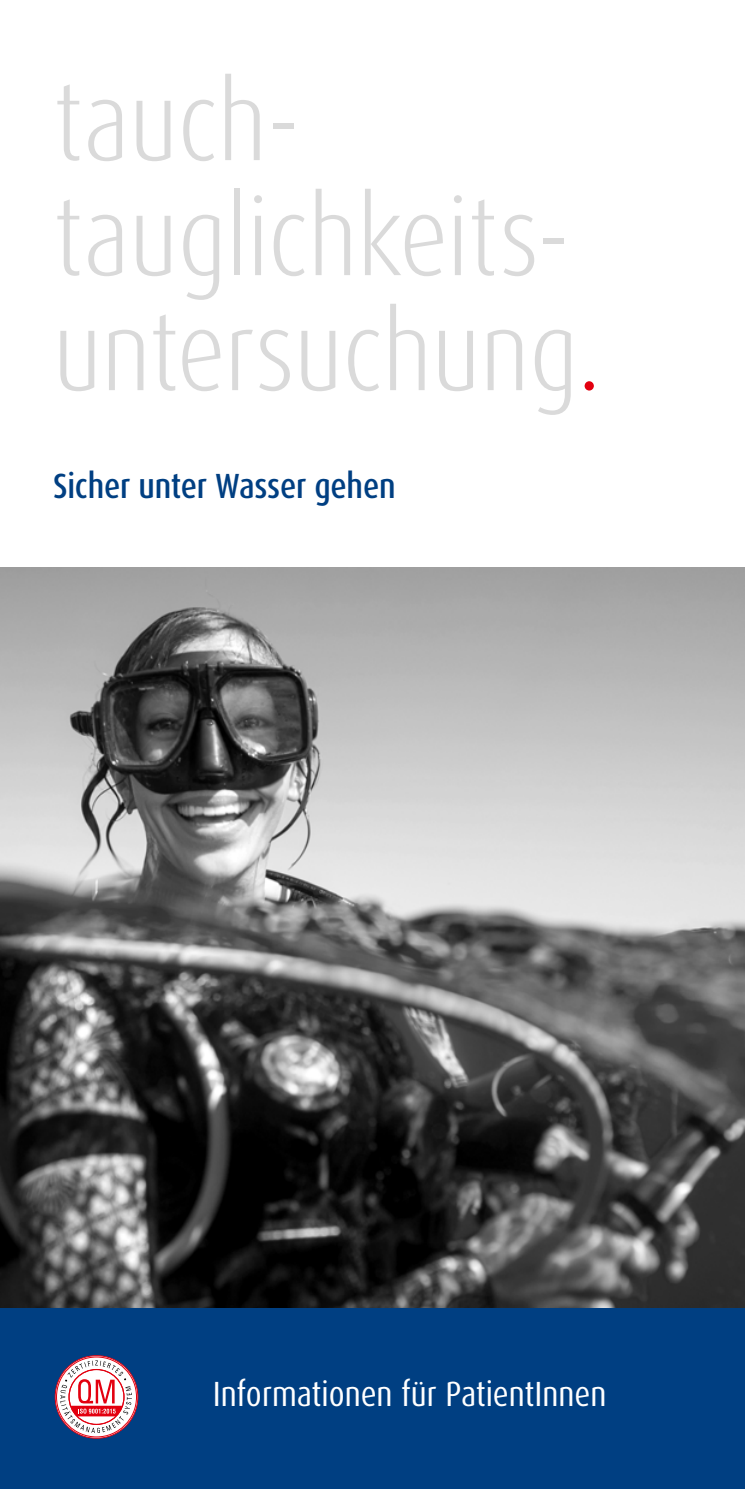
<style>
.page{position:relative;width:745px;height:1489px;background:#fff}
.page>*{position:absolute;margin:0;border:0;box-sizing:border-box;transform-origin:0 0}
.t1{font:300 condensed 110px/115px "Dax OT";color:#dadada}
.t2{font:condensed 35px "Dax OT";letter-spacing:-.005em;color:#fff}
.t3{font:500 condensed 35px "Dax OT";letter-spacing:-.005em;color:#003f82}
.s1{color:#e3000f}
</style>
<div class="page">
<img style="left:0;top:567px;width:744px;height:740px">
<div style="left:0;top:1307px;width:744px;height:181px;background:#003f82"></div>
<svg style="left:55px;top:1355px;width:83px;height:82px"></svg>
<div style="left:55px;top:1355px;width:83px;height:83px;border:1px solid #e3000f;border-radius:50%"></div>
<svg style="left:60px;top:1360px;width:72px;height:72px;background:#daabb3"></svg>
<div style="left:68px;top:1368px;width:56px;height:56px;border:1px solid #e3000f;border-radius:50%"></div>
<p class="t1" style="left:53px;top:66px;width:548px">tauch&shy;tauglichkeits&shy;untersuchung<span class="s1">.</span></p>
<p class="t3" style="left:53px;top:463px;width:344px">Sicher unter Wasser gehen</p>
<p class="t2" style="left:213px;top:1371px;width:395px">Informationen für PatientInnen</p>
</div>
